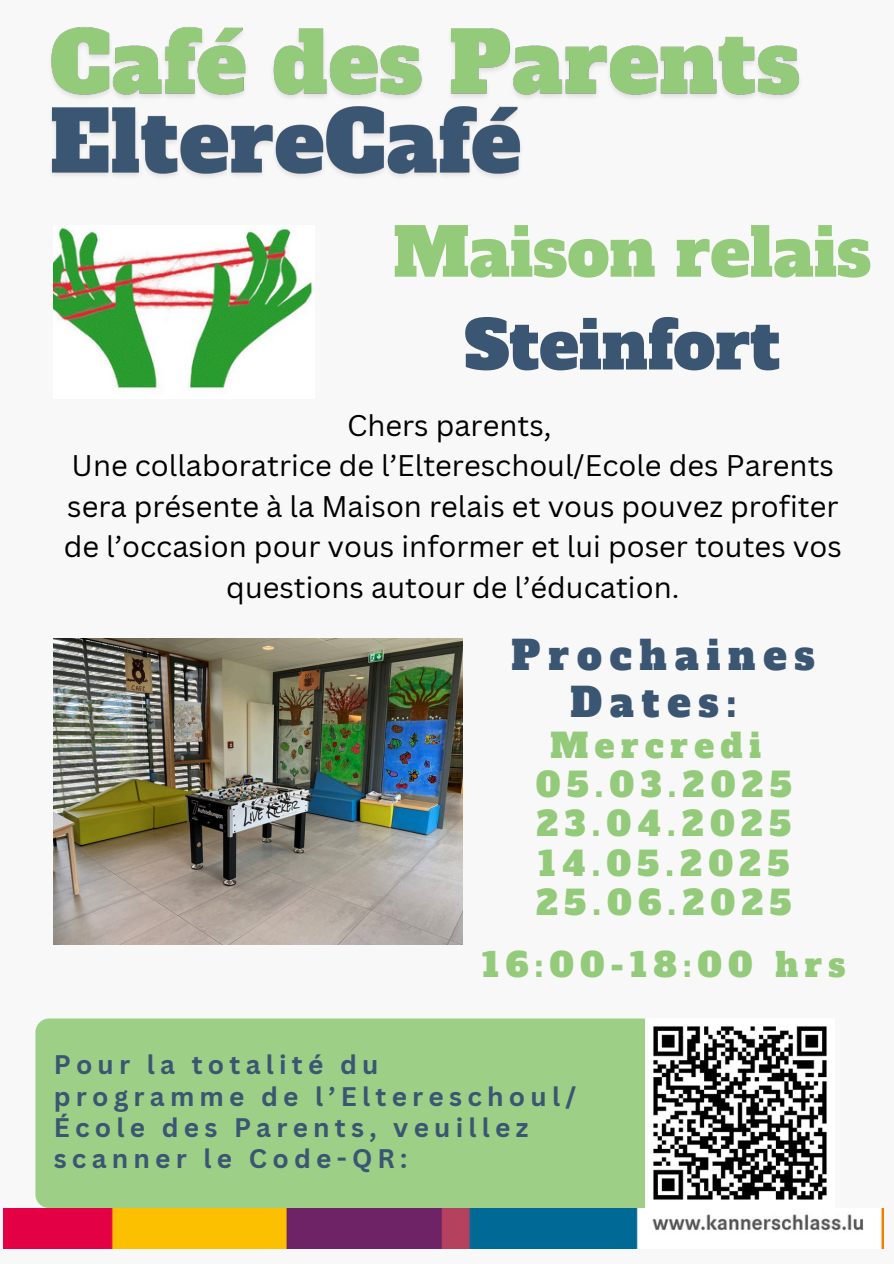
<style>
.page{position:relative;width:894px;height:1264px;background:#fff}
.page>*{position:absolute;margin:0;border:0;box-sizing:border-box;transform-origin:0 0}
.t1{font:66.3px/92.7px "Alfa Slab One";color:#93cb7b;text-align:center}
.t2{font:39.3px/47.2px "Alfa Slab One";letter-spacing:.2em;color:#3b5672;text-align:center}
.t3{font:33.15px/39.3px "Alfa Slab One";letter-spacing:.2em;color:#93cb7b;text-align:center}
.t4{font:32.7px "Alfa Slab One";letter-spacing:.2em;color:#93cb7b}
.t5{font:29.1px/40.7px "Canva Sans";color:#000}
.t6{font:700 26.1px/31.2px "Canva Sans";letter-spacing:.2em;color:#3b5672}
.s1{color:#3b5672}
</style>
<div class="page">
<div style="left:0;top:0;width:893px;height:1263px;background:#f9f8f8"></div>
<div style="left:35px;top:1018px;width:750px;height:190px;background:#9dcf87;border-radius:14px"></div>
<img style="left:4px;top:1208px;width:878px;height:40px">
<img style="left:54px;top:227px;width:258px;height:161px">
<img style="left:645px;top:1018px;width:182px;height:189px">
<img style="left:54px;top:639px;width:408px;height:306px">
<img style="left:51px;top:27px;width:749px;height:150px">
<h2 class="t1" style="left:393px;top:207px;width:479px">Maison relais<br><span class="s1">Steinfort</span></h2>
<p class="t5" style="left:347px;top:404px;width:206px">Chers parents,</p>
<h3 class="t5" style="left:67px;top:444px;width:772px">Une collaboratrice de l’Eltereschoul/Ecole des Parents sera présente à la Maison relais et vous pouvez profiter</h3>
<h4 class="t5" style="left:64px;top:526px;width:779px;text-align:center">de l’occasion pour vous informer et lui poser toutes vos questions autour de l’éducation.</h4>
<p class="t2" style="left:511px;top:632px;width:305px">Prochaines<br>Dates:</p>
<p class="t3" style="left:536px;top:726px;width:257px">Mercredi<br>05.03.2025<br>23.04.2025<br>14.05.2025<br>25.06.2025</p>
<p class="t4" style="left:482px;top:943px;width:365px">16:00-18:00 hrs</p>
<p class="t6" style="left:54px;top:1048px;width:524px">Pour la totalité du<br>programme de l’Eltereschoul/<br>École des Parents, veuillez scanner le Code-QR:</p>
</div>
